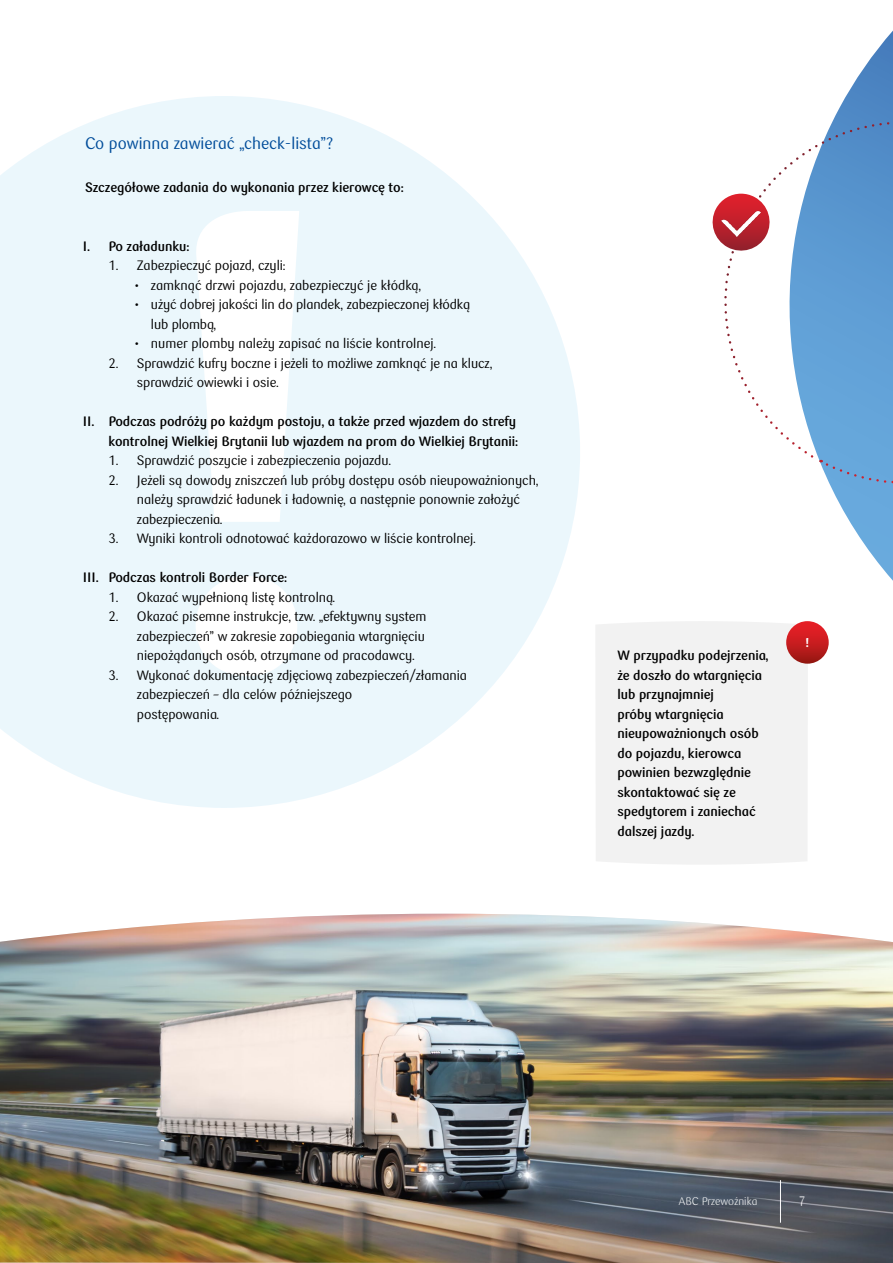
<style>
.page{position:relative;width:893px;height:1263px;background:#fff}
.page>*{position:absolute;margin:0;border:0;box-sizing:border-box;transform-origin:0 0}
.t1{font:16.5px "PKO Bank Polski";color:#004c9a}
.t2{font:13.5px/19.5px "PKO Bank Polski";letter-spacing:-.005em;color:#000}
.t3{font:700 13.5px/19.5px "PKO Bank Polski";letter-spacing:-.005em;color:#000}
.t4{font:300 13.5px "PKO Bank Polski";color:#fff}
.t5{font:900 12.75px "PKO Bank Polski";color:#fff}
.t6{font:300 10.95px "PKO Bank Polski";letter-spacing:.01em;color:#fff}
</style>
<div class="page">
<img style="left:0;top:914px;width:893px;height:349px">
<hr style="left:780px;top:1180px;width:1px;height:43px;background:#fff">
<div style="left:596px;top:621px;width:212px;height:243px;background:#f2f2f2"></div>
<svg style="left:786px;top:621px;width:43px;height:43px"></svg>
<svg style="left:0;top:96px;width:580px;height:712px;fill:#ebf7fc"></svg>
<svg style="left:194px;top:211px;width:105px;height:465px"></svg>
<svg style="left:841px;top:31px;width:52px;height:550px"></svg>
<svg style="left:712px;top:99px;width:181px;height:407px"></svg>
<img style="left:721px;top:212px;width:39px;height:25px">
<p class="t1" style="left:85px;top:134px;width:250px">Co powinna zawierać „check-lista”?</p>
<p class="t3" style="left:85px;top:178px;width:320px">Szczegółowe zadania do wykonania przez kierowcę to:</p>
<p class="t3" style="left:83px;top:237px;width:108px">I. Po załadunku:</p>
<p class="t2" style="left:108px;top:256px;width:179px">1. Zabezpieczyć pojazd, czyli:</p>
<p class="t2" style="left:134px;top:276px;width:289px">• zamknąć drzwi pojazdu, zabezpieczyć je kłódką,</p>
<p class="t2" style="left:151px;top:295px;width:321px;text-indent:-17px">• użyć dobrej jakości lin do plandek, zabezpieczonej kłódką lub plombą,</p>
<p class="t2" style="left:134px;top:334px;width:304px">• numer plomby należy zapisać na liście kontrolnej.</p>
<p class="t2" style="left:137px;top:354px;width:357px;text-indent:-28px">2. Sprawdzić kufry boczne i jeżeli to możliwe zamknąć je na klucz, sprawdzić owiewki i osie.</p>
<p class="t3" style="left:83px;top:412px;width:437px;text-align:right">II. Podczas podróży po każdym postoju, a także przed wjazdem do strefy kontrolnej Wielkiej Brytanii lub wjazdem na prom do Wielkiej Brytanii:</p>
<p class="t2" style="left:108px;top:451px;width:284px">1. Sprawdzić poszycie i zabezpieczenia pojazdu.</p>
<p class="t2" style="left:137px;top:470px;width:403px;text-indent:-28px">2. Jeżeli są dowody zniszczeń lub próby dostępu osób nieupoważnionych, należy sprawdzić ładunek i ładownię, a następnie ponownie założyć zabezpieczenia.</p>
<p class="t2" style="left:108px;top:529px;width:369px">3. Wyniki kontroli odnotować każdorazowo w liście kontrolnej.</p>
<p class="t3" style="left:83px;top:568px;width:206px">III. Podczas kontroli Border Force:</p>
<p class="t2" style="left:108px;top:587px;width:228px">1. Okazać wypełnioną listę kontrolną.</p>
<p class="t2" style="left:137px;top:607px;width:291px;text-align:justify;text-indent:-28px">2. Okazać pisemne instrukcje, tzw. „efektywny system zabezpieczeń” w zakresie zapobiegania wtargnięciu niepożądanych osób, otrzymane od pracodawcy.</p>
<p class="t2" style="left:137px;top:665px;width:332px;text-indent:-28px">3. Wykonać dokumentację zdjęciową zabezpieczeń/złamania zabezpieczeń – dla celów późniejszego<br>postępowania.</p>
<p class="t3" style="left:617px;top:646px;width:153px">W przypadku podejrzenia, że doszło do wtargnięcia lub przynajmniej<br>próby wtargnięcia nieupoważnionych osób do pojazdu, kierowca powinien bezwzględnie skontaktować się ze spedytorem i zaniechać dalszej jazdy.</p>
<p class="t5" style="left:806px;top:635px;width:5px">!</p>
<p class="t6" style="left:679px;top:1195px;width:80px">ABC Przewoźnika</p>
<p class="t4" style="left:798px;top:1194px;width:9px">7</p>
</div>
